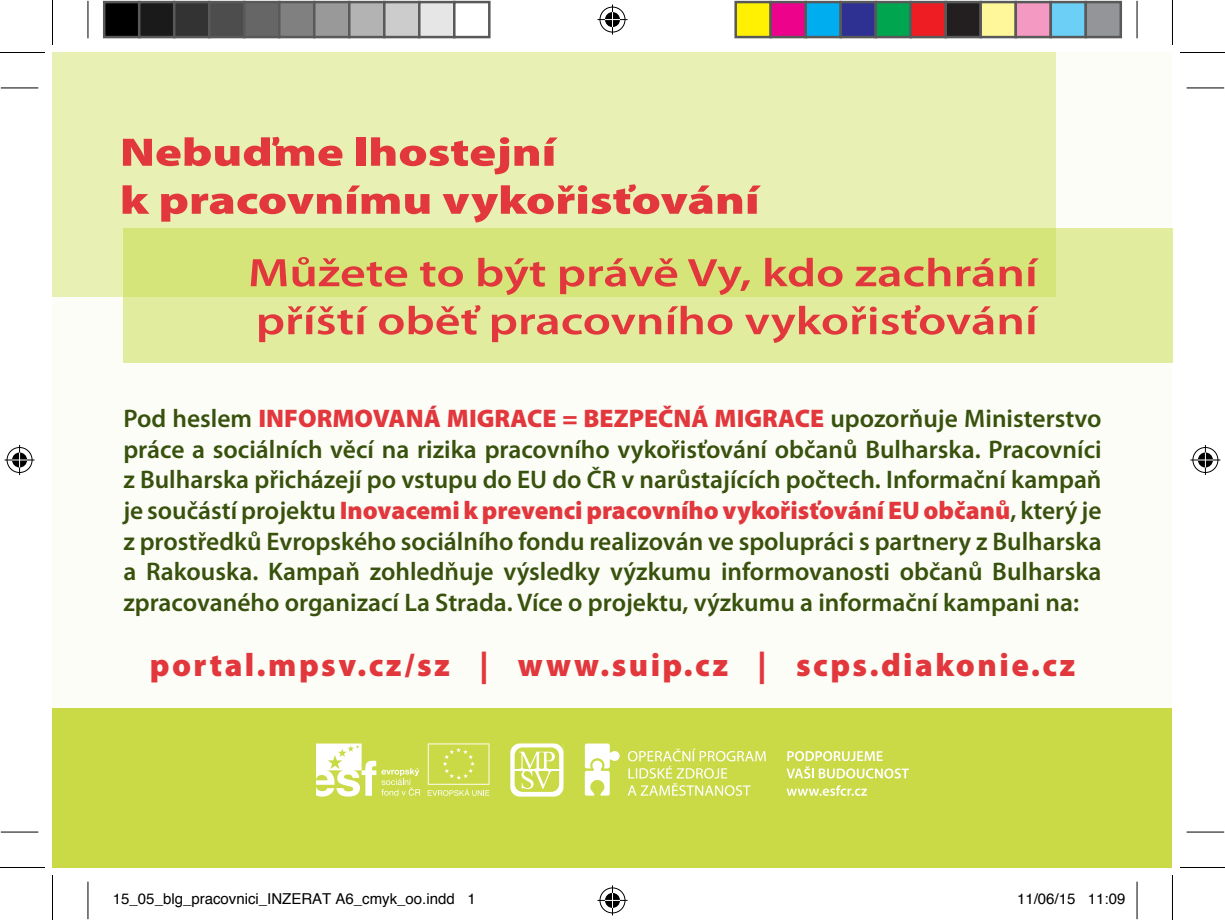
<style>
.page{position:relative;width:1225px;height:920px;background:#fff}
.page>*{position:absolute;margin:0;border:0;box-sizing:border-box;transform-origin:0 0}
.t1{font:600 40px/48px "Myriad Pro";color:#e1373d;scale:1.25 1}
.t2{font:900 40px/48px "Myriad Pro";color:#e1373d;scale:1.25 1}
.t3{font:900 32.5px "Myriad Pro";letter-spacing:.075em;color:#e1373d}
.t4{font:600 25.5px/30.5px "Myriad Pro";color:#38510d;text-align:justify}
.t5{font:15px "Helvetica";color:#000}
.s1{font-weight:900;color:#e1373d}
</style>
<div class="page">
<div style="left:52px;top:52px;width:1120px;height:815px;background:#fcfdf6"></div>
<div style="left:52px;top:708px;width:1120px;height:159px;background:#c9da46"></div>
<svg style="left:428px;top:743px;width:61px;height:53px"></svg>
<svg style="left:316px;top:743px;width:104px;height:54px"></svg>
<svg style="left:627px;top:749px;width:139px;height:47px"></svg>
<svg style="left:585px;top:743px;width:34px;height:53px"></svg>
<svg style="left:786px;top:751px;width:123px;height:27px"></svg>
<svg style="left:786px;top:785px;width:81px;height:11px"></svg>
<svg style="left:510px;top:743px;width:53px;height:54px"></svg>
<div style="left:52px;top:52px;width:1003px;height:245px;background:#e8f0b4"></div>
<svg style="left:123px;top:228px;width:1049px;height:135px;background:#dce88d"></svg>
<svg style="left:1px;top:831px;width:37px;height:1px"></svg>
<svg style="left:1186px;top:831px;width:38px;height:1px"></svg>
<hr style="left:1px;top:88px;width:37px;height:1px;background:#000">
<hr style="left:1186px;top:88px;width:38px;height:1px;background:#000">
<hr style="left:1px;top:832px;width:37px;height:1px;background:#000">
<hr style="left:1186px;top:832px;width:38px;height:1px;background:#000">
<hr style="left:88px;top:1px;width:1px;height:37px;background:#000">
<hr style="left:88px;top:882px;width:1px;height:37px;background:#000">
<hr style="left:1136px;top:1px;width:1px;height:37px;background:#000">
<hr style="left:1136px;top:882px;width:1px;height:37px;background:#000">
<hr style="left:0;top:52px;width:45px;height:1px;background:#000">
<hr style="left:1180px;top:52px;width:45px;height:1px;background:#000">
<hr style="left:0;top:867px;width:45px;height:1px;background:#000">
<hr style="left:1180px;top:867px;width:45px;height:1px;background:#000">
<hr style="left:52px;top:0;width:1px;height:45px;background:#000">
<hr style="left:52px;top:875px;width:1px;height:45px;background:#000">
<hr style="left:1172px;top:0;width:1px;height:45px;background:#000">
<hr style="left:1172px;top:875px;width:1px;height:45px;background:#000">
<div style="left:598px;top:6px;width:28px;height:28px;border:3px solid #fff;border-radius:50%"></div>
<hr style="left:597px;top:18px;width:30px;height:3px;background:#fff">
<hr style="left:611px;top:5px;width:3px;height:30px;background:#fff">
<div style="left:603px;top:11px;width:18px;height:18px;border:3px solid #fff;border-radius:50%"></div>
<div style="left:600px;top:7px;width:25px;height:25px;border:1px solid #000;border-radius:50%"></div>
<hr style="left:597px;top:19px;width:30px;height:1px;background:#000">
<hr style="left:612px;top:5px;width:1px;height:30px;background:#000">
<svg style="left:605px;top:12px;width:15px;height:15px"></svg>
<div style="left:598px;top:886px;width:28px;height:28px;border:3px solid #fff;border-radius:50%"></div>
<hr style="left:597px;top:899px;width:30px;height:3px;background:#fff">
<hr style="left:611px;top:885px;width:3px;height:30px;background:#fff">
<div style="left:603px;top:891px;width:18px;height:18px;border:3px solid #fff;border-radius:50%"></div>
<div style="left:600px;top:888px;width:25px;height:25px;border:1px solid #000;border-radius:50%"></div>
<hr style="left:597px;top:900px;width:30px;height:1px;background:#000">
<hr style="left:612px;top:885px;width:1px;height:30px;background:#000">
<svg style="left:605px;top:893px;width:15px;height:15px"></svg>
<div style="left:6px;top:446px;width:28px;height:28px;border:3px solid #fff;border-radius:50%"></div>
<svg style="left:5px;top:458px;width:30px;height:4px"></svg>
<hr style="left:18px;top:445px;width:3px;height:30px;background:#fff">
<div style="left:11px;top:451px;width:18px;height:18px;border:3px solid #fff;border-radius:50%"></div>
<div style="left:7px;top:447px;width:25px;height:26px;border:1px solid #000;border-radius:50%"></div>
<hr style="left:5px;top:460px;width:30px;height:1px;background:#000">
<hr style="left:19px;top:445px;width:1px;height:30px;background:#000">
<svg style="left:12px;top:452px;width:15px;height:15px"></svg>
<div style="left:1191px;top:446px;width:28px;height:28px;border:3px solid #fff;border-radius:50%"></div>
<svg style="left:1190px;top:458px;width:30px;height:4px"></svg>
<hr style="left:1204px;top:445px;width:3px;height:30px;background:#fff">
<div style="left:1196px;top:451px;width:18px;height:18px;border:3px solid #fff;border-radius:50%"></div>
<div style="left:1192px;top:447px;width:26px;height:26px;border:1px solid #000;border-radius:50%"></div>
<hr style="left:1190px;top:460px;width:30px;height:1px;background:#000">
<hr style="left:1205px;top:445px;width:1px;height:30px;background:#000">
<svg style="left:1198px;top:452px;width:15px;height:15px"></svg>
<div style="left:104px;top:2px;width:35px;height:35px;background:#000"></div>
<div style="left:103px;top:1px;width:37px;height:37px;border:2px solid #595959"></div>
<div style="left:139px;top:2px;width:35px;height:35px;background:#1a1a1a"></div>
<div style="left:138px;top:1px;width:37px;height:37px;border:2px solid #595959"></div>
<div style="left:174px;top:2px;width:35px;height:35px;background:#333"></div>
<div style="left:173px;top:1px;width:37px;height:37px;border:2px solid #595959"></div>
<div style="left:209px;top:2px;width:35px;height:35px;background:#4d4d4d"></div>
<div style="left:208px;top:1px;width:37px;height:37px;border:2px solid #595959"></div>
<div style="left:244px;top:2px;width:35px;height:35px;background:#666"></div>
<div style="left:243px;top:1px;width:37px;height:37px;border:2px solid #595959"></div>
<div style="left:279px;top:2px;width:35px;height:35px;background:#808080"></div>
<div style="left:278px;top:1px;width:37px;height:37px;border:2px solid #595959"></div>
<div style="left:314px;top:2px;width:35px;height:35px;background:#999"></div>
<div style="left:313px;top:1px;width:37px;height:37px;border:2px solid #595959"></div>
<div style="left:349px;top:2px;width:35px;height:35px;background:#b3b3b3"></div>
<div style="left:348px;top:1px;width:37px;height:37px;border:2px solid #595959"></div>
<div style="left:384px;top:2px;width:35px;height:35px;background:#ccc"></div>
<div style="left:383px;top:1px;width:37px;height:37px;border:2px solid #595959"></div>
<div style="left:419px;top:2px;width:35px;height:35px;background:#e6e6e6"></div>
<div style="left:418px;top:1px;width:37px;height:37px;border:2px solid #595959"></div>
<div style="left:453px;top:1px;width:37px;height:37px;border:2px solid #595959"></div>
<div style="left:736px;top:2px;width:35px;height:35px;background:#fff101"></div>
<div style="left:734px;top:1px;width:38px;height:37px;border:2px solid #595959"></div>
<div style="left:771px;top:2px;width:35px;height:35px;background:#ed028c"></div>
<div style="left:769px;top:1px;width:38px;height:37px;border:2px solid #595959"></div>
<div style="left:806px;top:2px;width:35px;height:35px;background:#00aeef"></div>
<div style="left:804px;top:1px;width:38px;height:37px;border:2px solid #595959"></div>
<div style="left:841px;top:2px;width:35px;height:35px;background:#2e3092"></div>
<div style="left:839px;top:1px;width:38px;height:37px;border:2px solid #595959"></div>
<div style="left:876px;top:2px;width:35px;height:35px;background:#00a54f"></div>
<div style="left:874px;top:1px;width:38px;height:37px;border:2px solid #595959"></div>
<div style="left:911px;top:2px;width:35px;height:35px;background:#ee1d23"></div>
<div style="left:909px;top:1px;width:38px;height:37px;border:2px solid #595959"></div>
<div style="left:946px;top:2px;width:35px;height:35px;background:#231f20"></div>
<div style="left:944px;top:1px;width:38px;height:37px;border:2px solid #595959"></div>
<div style="left:981px;top:2px;width:35px;height:35px;background:#fff79a"></div>
<div style="left:979px;top:1px;width:38px;height:37px;border:2px solid #595959"></div>
<div style="left:1016px;top:2px;width:35px;height:35px;background:#f499c2"></div>
<div style="left:1014px;top:1px;width:38px;height:37px;border:2px solid #595959"></div>
<div style="left:1051px;top:2px;width:35px;height:35px;background:#6bcff6"></div>
<div style="left:1049px;top:1px;width:38px;height:37px;border:2px solid #595959"></div>
<div style="left:1086px;top:2px;width:35px;height:35px;background:#939598"></div>
<div style="left:1084px;top:1px;width:38px;height:37px;border:2px solid #595959"></div>
<h1 class="t2" style="left:120px;top:129px;width:513px">Nebuďme lhostejní<br>k pracovnímu vykořisťování</h1>
<h1 class="t1" style="left:248px;top:248px;width:633px">Můžete to být právě Vy, kdo zachrání příští oběť pracovního vykořisťování</h1>
<p class="t4" style="left:123px;top:403px;width:980px">Pod heslem <span class="s1">INFORMOVANÁ MIGRACE = BEZPEČNÁ MIGRACE</span> upozorňuje Ministerstvo práce a sociálních věcí na rizika pracovního vykořisťování občanů Bulharska. Pracovníci z Bulharska přicházejí po vstupu do EU do ČR v narůstajících počtech. Informační kampaň je součástí projektu <span class="s1">Inovacemi k prevenci pracovního vykořisťování EU občanů</span>, který je z prostředků Evropského sociálního fondu realizován ve spolupráci s partnery z Bulharska a Rakouska. Kampaň zohledňuje výsledky výzkumu informovanosti občanů Bulharska zpracovaného organizací La Strada. Více o projektu, výzkumu a informační kampani na:</p>
<p class="t3" style="left:150px;top:647px;width:927px">portal.mpsv.cz/sz | www.suip.cz | scps.diakonie.cz</p>
<p class="t5" style="left:113px;top:887px;width:364px">15_05_blg_pracovnici_INZERAT A6_cmyk_oo.indd 1</p>
<p class="t5" style="left:1017px;top:887px;width:110px">11/06/15 11:09</p>
</div>
